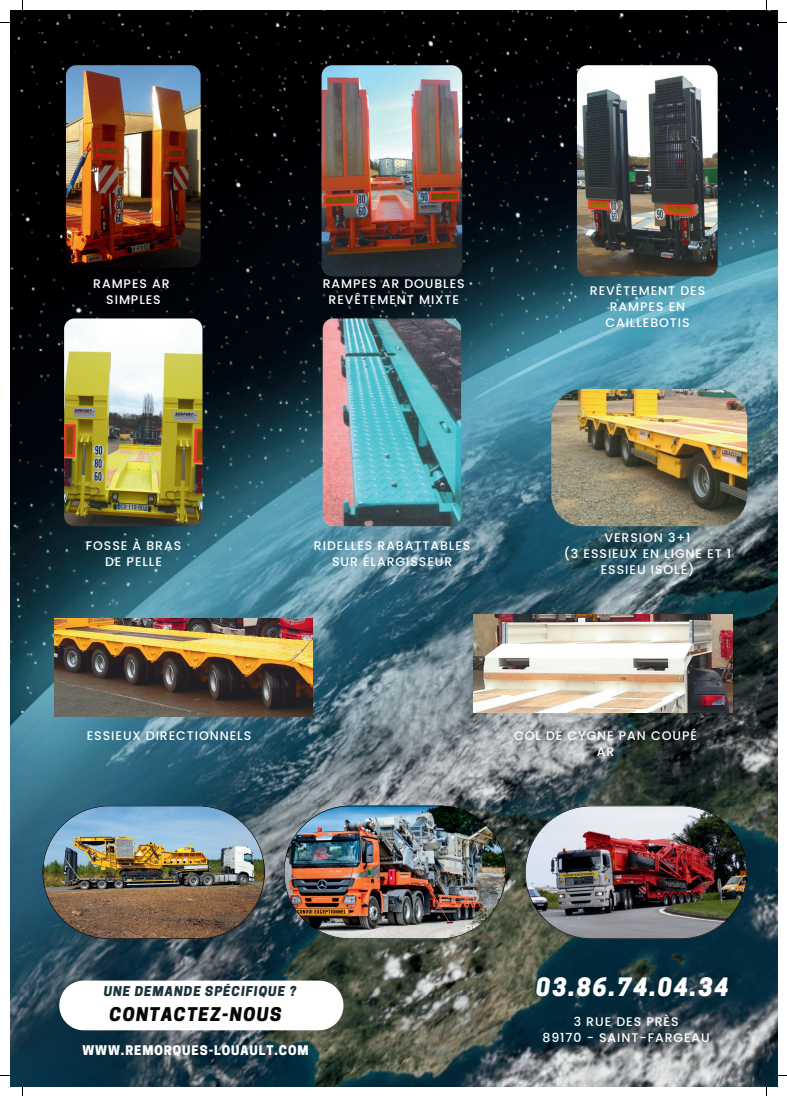
<style>
.page{position:relative;width:787px;height:1096px;background:#fff}
.page>*{position:absolute;margin:0;border:0;box-sizing:border-box;transform-origin:0 0}
.t1{font:italic 800 23.75px "Cooper Hewitt";letter-spacing:.075em;color:#fff}
.t2{font:italic 800 17.75px "Cooper Hewitt";letter-spacing:.075em;color:#080704}
.t3{font:italic 800 12.75px "Cooper Hewitt";letter-spacing:.075em;color:#1e343c}
.t4{font:500 12.5px/16px "Poppins";letter-spacing:.075em;color:#fff;text-align:center}
.t5{font:800 12.5px "Cooper Hewitt";letter-spacing:.075em;color:#fff}
</style>
<div class="page">
<img style="left:10px;top:10px;width:767px;height:1076px">
<svg style="left:59px;top:980px;width:284px;height:50px"></svg>
<img style="left:66px;top:65px;width:135px;height:202px;border-radius:10px">
<img style="left:322px;top:65px;width:140px;height:211px;border-radius:11px">
<img style="left:577px;top:65px;width:141px;height:211px;border-radius:11px">
<img style="left:64px;top:318px;width:138px;height:208px;border-radius:11px">
<img style="left:54px;top:618px;width:259px;height:98px">
<img style="left:323px;top:318px;width:138px;height:208px;border-radius:11px">
<img style="left:551px;top:389px;width:196px;height:137px;border-radius:31px">
<img style="left:474px;top:614px;width:258px;height:99px">
<img style="left:43px;top:805px;width:222px;height:133px">
<img style="left:525px;top:805px;width:222px;height:133px">
<img style="left:284px;top:805px;width:222px;height:133px">
<p class="t4" style="left:93px;top:275px;width:78px">RAMPES AR<br>SIMPLES</p>
<p class="t4" style="left:323px;top:275px;width:144px">RAMPES AR DOUBLES<br>REVÊTEMENT MIXTE</p>
<p class="t4" style="left:590px;top:283px;width:117px">REVÊTEMENT DES<br>RAMPES EN<br>CAILLEBOTIS</p>
<p class="t4" style="left:86px;top:537px;width:97px">FOSSE À BRAS<br>DE PELLE</p>
<p class="t4" style="left:87px;top:727px;width:166px">ESSIEUX DIRECTIONNELS</p>
<p class="t4" style="left:314px;top:537px;width:158px">RIDELLES RABATTABLES<br>SUR ÉLARGISSEUR</p>
<p class="t4" style="left:564px;top:529px;width:169px">VERSION 3+1<br>(3 ESSIEUX EN LIGNE ET 1<br>ESSIEU ISOLÉ)</p>
<p class="t4" style="left:514px;top:727px;width:184px">COL DE CYGNE PAN COUPÉ<br>AR</p>
<p class="t3" style="left:104px;top:983px;width:194px">UNE DEMANDE SPÉCIFIQUE ?</p>
<h2 class="t2" style="left:110px;top:1003px;width:173px">CONTACTEZ-NOUS</h2>
<h1 class="t1" style="left:536px;top:972px;width:194px">03.86.74.04.34</h1>
<p class="t4" style="left:542px;top:1013px;width:169px">3 RUE DES PRÈS<br>89170 - SAINT-FARGEAU</p>
<p class="t5" style="left:82px;top:1043px;width:228px">WWW.REMORQUES-LOUAULT.COM</p>
</div>
